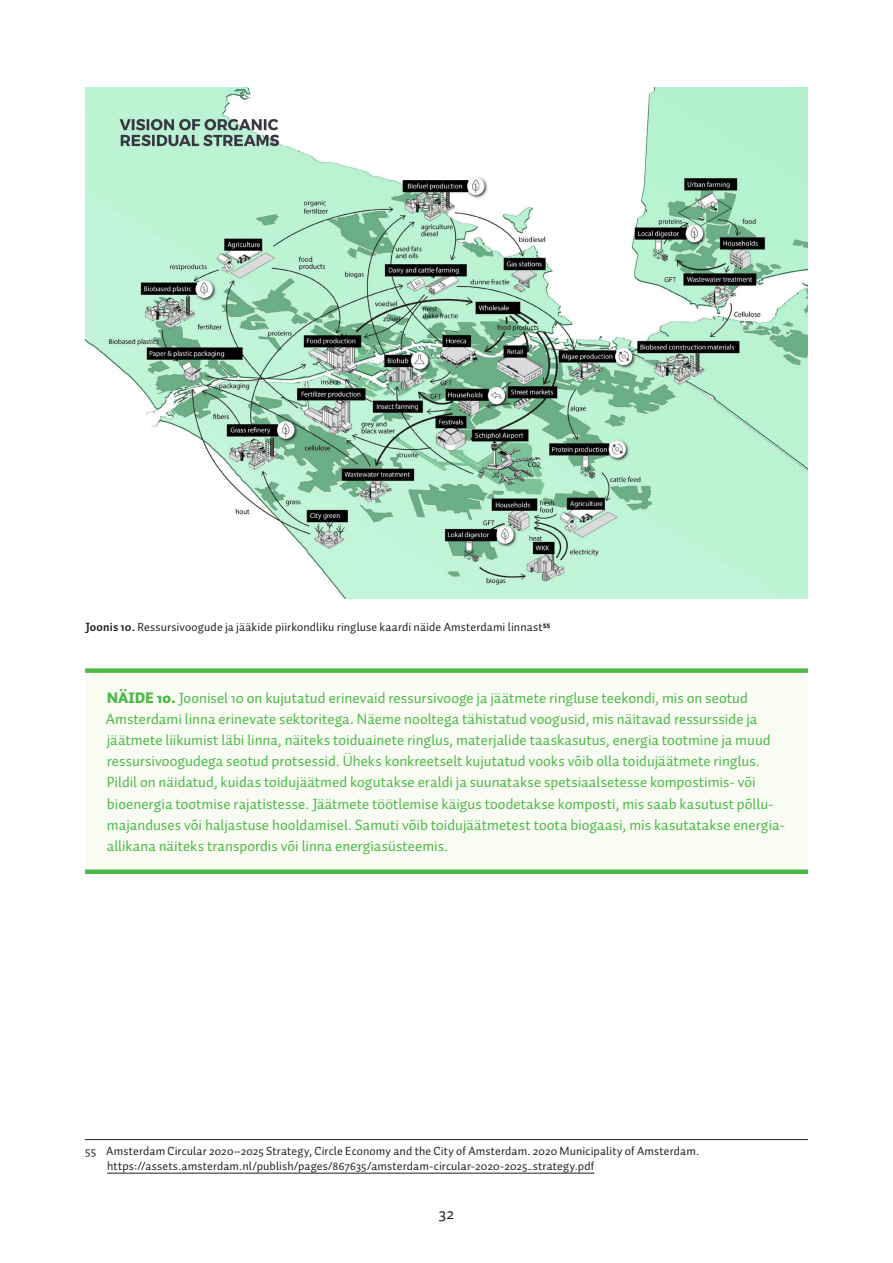
<style>
.page{position:relative;width:893px;height:1263px;background:#fff}
.page>*{position:absolute;margin:0;border:0;box-sizing:border-box;transform-origin:0 0}
.t1{font:16.5px "Auto Pro";color:#231f20}
.Näide{font:15px/21px "Auto Pro";color:#4cb848}
.Footnote_text{font:12px/15px "Auto Pro";letter-spacing:.01em;color:#231f20}
.joonise_seletus{font:12px "Auto Pro";letter-spacing:.01em;color:#231f20}
.s1{font-weight:700}
.s2{font-weight:900}
</style>
<div class="page">
<img style="left:85px;top:88px;width:723px;height:511px">
<div style="left:85px;top:671px;width:723px;height:201px;background:#f9fcf3"></div>
<div style="left:85px;top:668px;width:723px;height:5px;background:#4cb848"></div>
<div style="left:85px;top:869px;width:723px;height:5px;background:#4cb848"></div>
<hr style="left:85px;top:1139px;width:723px;height:1px;background:#231f20">
<hr style="left:107px;top:1173px;width:487px;height:1px;background:#231f20">
<p class="joonise_seletus" style="left:86px;top:619px;width:466px"><span class="s1">Joonis 10.</span> Ressursivoogude ja jääkide piirkondliku ringluse kaardi näide Amsterdami linnast<sup>55</sup></p>
<p class="Näide" style="left:106px;top:687px;width:680px"><span class="s2">NÄIDE 10.</span> Joonisel 10 on kujutatud erinevaid ressursivooge ja jäätmete ringluse teekondi, mis on seotud Amsterdami linna erinevate sektoritega. Näeme nooltega tähistatud voogusid, mis näitavad ressursside ja jäätmete liikumist läbi linna, näiteks toiduainete ringlus, materjalide taaskasutus, energia tootmine ja muud ressursivoogudega seotud protsessid. Üheks konkreetselt kujutatud vooks võib olla toidujäätmete ringlus.<br>Pildil on näidatud, kuidas toidujäätmed kogutakse eraldi ja suunatakse spetsiaalsetesse kompostimis- või bioenergia tootmise rajatistesse. Jäätmete töötlemise käigus toodetakse komposti, mis saab kasutust põllu&shy;majanduses või haljastuse hooldamisel. Samuti võib toidujäätmetest toota biogaasi, mis kasutatakse energia&shy;allikana näiteks transpordis või linna energiasüsteemis.</p>
<p class="Footnote_text" style="left:107px;top:1143px;width:593px;text-indent:-22px">55 Amsterdam Circular 2020–2025 Strategy, Circle Economy and the City of Amsterdam. 2020 Municipality of Amsterdam. https://assets.amsterdam.nl/publish/pages/867635/amsterdam-circular-2020-2025_strategy.pdf</p>
<p class="t1" style="left:439px;top:1202px;width:17px">32</p>
</div>
